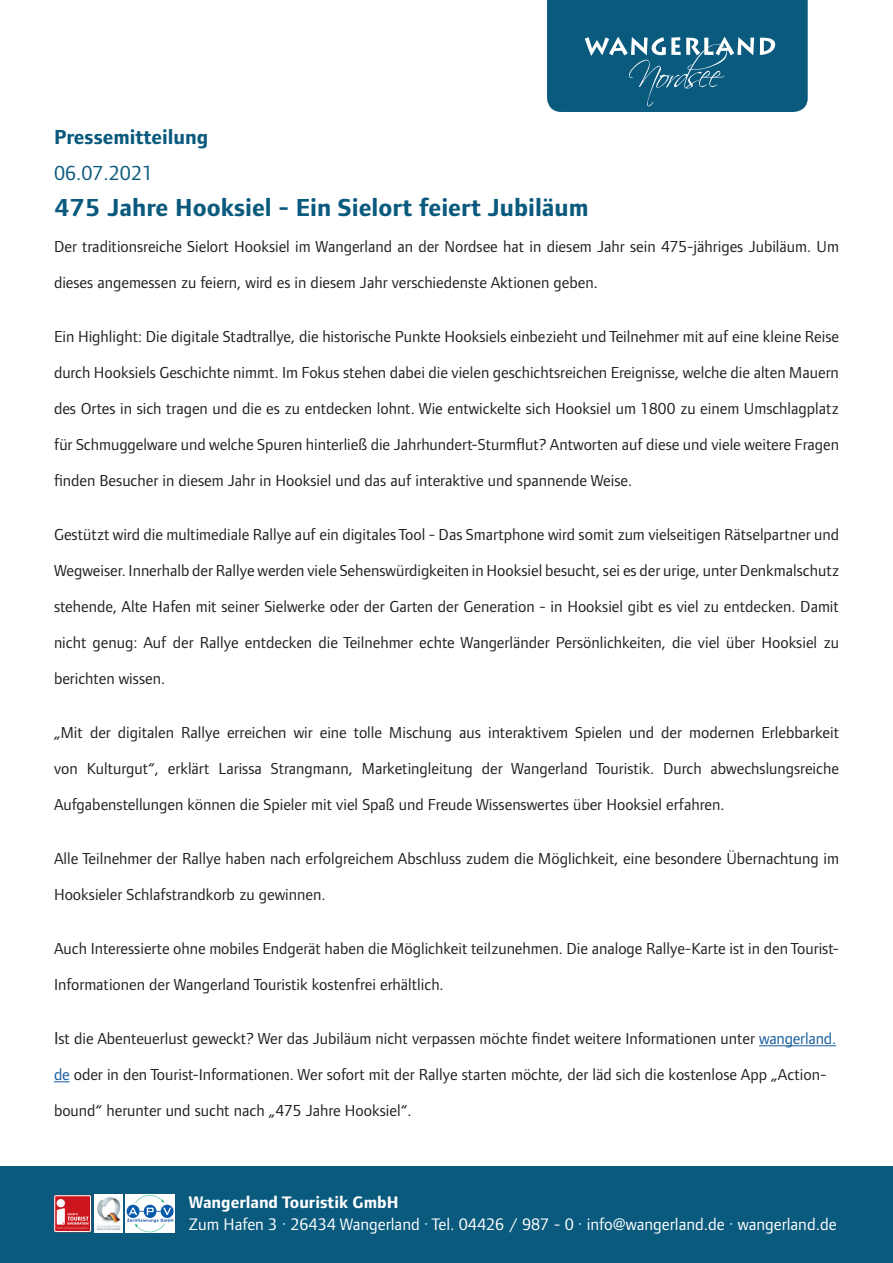
<style>
.page{position:relative;width:893px;height:1263px;background:#fff}
.page>*{position:absolute;margin:0;border:0;box-sizing:border-box;transform-origin:0 0}
.t1{font:700 25.5px "Foundry Form Sans";color:#0a5a7e}
.t2{font:700 21px "Foundry Form Sans";color:#0a5a7e}
.t3{font:21px "Foundry Form Sans";color:#0a5a7e}
.t4{font:17.25px/22.5px "Foundry Form Sans";color:#fff}
.t5{font:16.5px/36px "Foundry Form Sans";color:#231f20}
.s1{font-size:18px}
.s2{color:#175d9e}
.s3{font-weight:700}
</style>
<div class="page">
<div style="left:0;top:1167px;width:893px;height:96px;background:#0a5a7e"></div>
<div style="left:54px;top:1195px;width:37px;height:37px;background:#cd151d"></div>
<div style="left:55px;top:1196px;width:36px;height:35px;border:1px solid #fff"></div>
<div style="left:57px;top:1199px;width:8px;height:8px;background:#fff;border-radius:50%"></div>
<svg style="left:57px;top:1208px;width:32px;height:20px"></svg>
<img style="left:95px;top:1195px;width:27px;height:37px">
<img style="left:126px;top:1195px;width:49px;height:37px">
<svg style="left:547px;top:0;width:261px;height:112px;background:#196486"></svg>
<hr style="left:759px;top:1045px;width:77px;height:1px;background:#175d9e">
<svg style="left:54px;top:1081px;width:16px;height:1px"></svg>
<p class="t2" style="left:54px;top:125px;width:156px">Pressemitteilung</p>
<p class="t3" style="left:54px;top:161px;width:101px">06.07.2021</p>
<p class="t1" style="left:54px;top:193px;width:536px">475 Jahre Hooksiel - Ein Sielort feiert Jubiläum</p>
<p class="t5" style="left:54px;top:228px;width:786px">Der traditionsreiche Sielort Hooksiel im Wangerland an der Nordsee hat in diesem Jahr sein 475-jähriges Jubiläum. Um dieses angemessen zu feiern, wird es in diesem Jahr verschiedenste Aktionen geben<span class="s1">.</span></p>
<p class="t5" style="left:54px;top:318px;width:786px;text-align:justify">Ein Highlight: Die digitale Stadtrallye, die historische Punkte Hooksiels einbezieht und Teilnehmer mit auf eine kleine Reise durch Hooksiels Geschichte nimmt. Im Fokus stehen dabei die vielen geschichtsreichen Ereignisse, welche die alten Mauern des Ortes in sich tragen und die es zu entdecken lohnt. Wie entwickelte sich Hooksiel um 1800 zu einem Umschlagplatz für Schmuggelware und welche Spuren hinterließ die Jahrhundert-Sturmflut? Antworten auf diese und viele weitere Fragen finden Besucher in diesem Jahr in Hooksiel und das auf interaktive und spannende Weise.</p>
<p class="t5" style="left:54px;top:516px;width:787px;text-align:justify">Gestützt wird die multimediale Rallye auf ein digitales Tool - Das Smartphone wird somit zum vielseitigen Rätselpartner und Wegweiser. Innerhalb der Rallye werden viele Sehenswürdigkeiten in Hooksiel besucht, sei es der urige, unter Denkmalschutz stehende, Alte Hafen mit seiner Sielwerke oder der Garten der Generation - in Hooksiel gibt es viel zu entdecken. Damit nicht genug: Auf der Rallye entdecken die Teilnehmer echte Wangerländer Persönlichkeiten, die viel über Hooksiel zu berichten wissen.</p>
<p class="t5" style="left:54px;top:714px;width:786px;text-align:justify">„Mit der digitalen Rallye erreichen wir eine tolle Mischung aus interaktivem Spielen und der modernen Erlebbarkeit von Kulturgut“, erklärt Larissa Strangmann, Marketingleitung der Wangerland Touristik. Durch abwechslungsreiche Aufgabenstellungen können die Spieler mit viel Spaß und Freude Wissenswertes über Hooksiel erfahren.</p>
<p class="t5" style="left:54px;top:840px;width:786px">Alle Teilnehmer der Rallye haben nach erfolgreichem Abschluss zudem die Möglichkeit, eine besondere Übernachtung im<br>Hooksieler Schlafstrandkorb zu gewinnen.</p>
<p class="t5" style="left:54px;top:930px;width:786px">Auch Interessierte ohne mobiles Endgerät haben die Möglichkeit teilzunehmen. Die analoge Rallye-Karte ist in den Tourist-<br>Informationen der Wangerland Touristik kostenfrei erhältlich.</p>
<p class="t5" style="left:54px;top:1020px;width:784px"><span class="s1">I</span>st die Abenteuerlust geweckt? Wer das Jubiläum nicht verpassen möchte findet weitere Informationen unter <span class="s2">wangerland. de</span> oder in den Tourist-Informationen. Wer sofort mit der Rallye starten möchte, der läd sich die kostenlose App „Action&shy;bound“ herunter und sucht nach „475 Jahre Hooksiel“.</p>
<p class="t4" style="left:189px;top:1191px;width:649px"><span class="s3">Wangerland Touristik GmbH<br></span>Zum Hafen 3 · 26434 Wangerland · Tel. 04426 / 987 - 0 · info@wangerland.de · wangerland.de</p>
</div>
